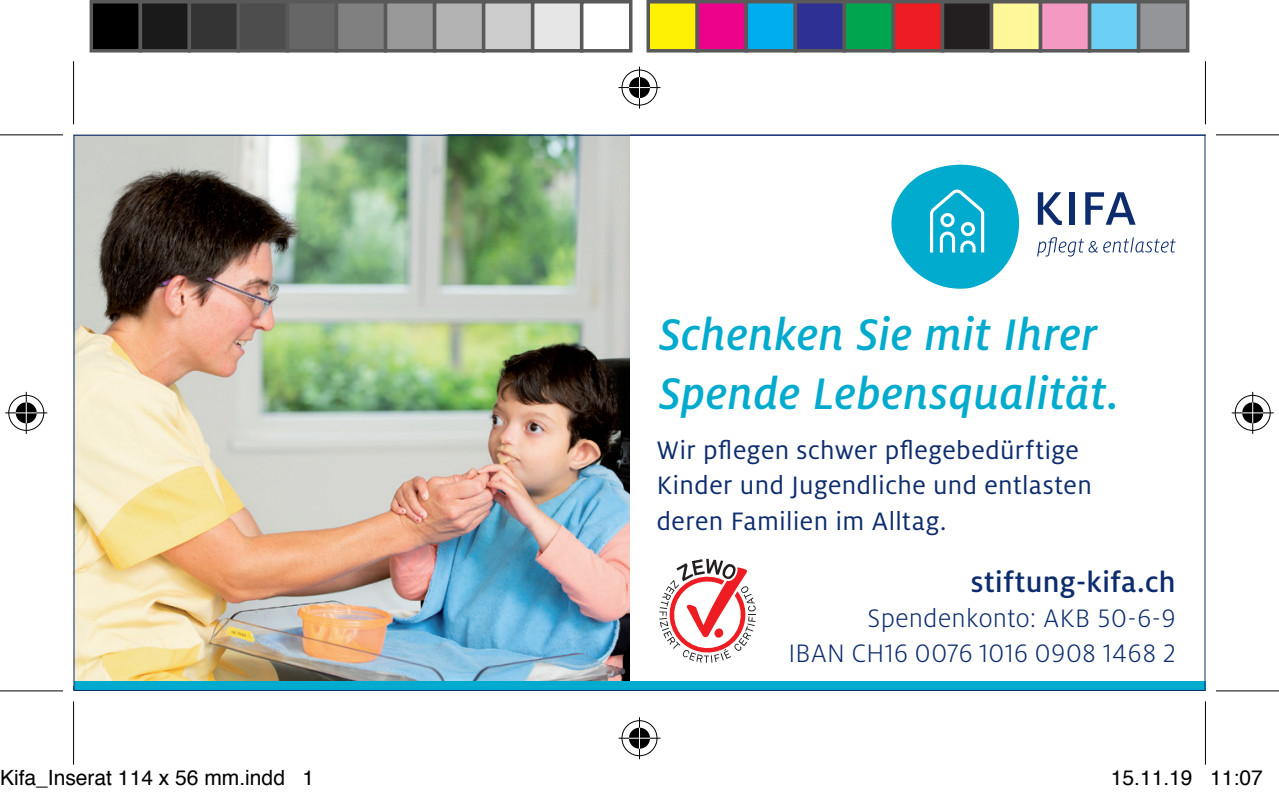
<style>
.page{position:relative;width:1279px;height:796px;background:#fff}
.page>*{position:absolute;margin:0;border:0;box-sizing:border-box;transform-origin:0 0}
.t1{font:italic 500 49px/58.8px "Milo Pro";letter-spacing:.01em;color:#00abcd}
.t2{font:500 31.5px "Milo Pro";letter-spacing:.01em;color:#0d2c6e}
.t3{font:28px/35.7px "Milo Pro";letter-spacing:.015em;color:#0d2c6e}
.t4{font:300 28px/35px "Milo Pro";letter-spacing:.015em;color:#0d2c6e;text-align:right}
.t5{font:21px "Helvetica";color:#000}
</style>
<div class="page">
<img style="left:76px;top:137px;width:553px;height:543px">
<svg style="left:1037px;top:237px;width:138px;height:19px"></svg>
<svg style="left:891px;top:165px;width:129px;height:123px"></svg>
<svg style="left:1037px;top:192px;width:24px;height:33px"></svg>
<div style="left:1068px;top:192px;width:6px;height:33px;background:#0d2c6e"></div>
<svg style="left:1085px;top:192px;width:50px;height:33px"></svg>
<div style="left:74px;top:680px;width:1131px;height:10px;background:#00abcd"></div>
<svg style="left:659px;top:558px;width:96px;height:104px"></svg>
<svg style="left:0;top:135px;width:63px;height:1px"></svg>
<svg style="left:1216px;top:135px;width:62px;height:1px"></svg>
<svg style="left:0;top:691px;width:63px;height:1px"></svg>
<svg style="left:1216px;top:691px;width:62px;height:1px"></svg>
<div style="left:71px;top:61px;width:5px;height:63px;background:#f8f8f8"></div>
<div style="left:71px;top:701px;width:5px;height:63px;background:#f8f8f8"></div>
<svg style="left:1205px;top:61px;width:1px;height:63px"></svg>
<svg style="left:1205px;top:701px;width:1px;height:63px"></svg>
<hr style="left:0;top:134px;width:63px;height:1px;background:#000">
<hr style="left:1215px;top:134px;width:63px;height:1px;background:#000">
<hr style="left:0;top:690px;width:63px;height:1px;background:#000">
<hr style="left:1215px;top:690px;width:63px;height:1px;background:#000">
<hr style="left:73px;top:61px;width:1px;height:63px;background:#000">
<hr style="left:73px;top:701px;width:1px;height:63px;background:#000">
<hr style="left:1204px;top:61px;width:1px;height:63px;background:#000">
<hr style="left:1204px;top:701px;width:1px;height:63px;background:#000">
<div style="left:619px;top:68px;width:40px;height:39px;border:4px solid #fff;border-radius:50%"></div>
<svg style="left:619px;top:85px;width:41px;height:5px"></svg>
<svg style="left:637px;top:68px;width:4px;height:39px"></svg>
<div style="left:626px;top:75px;width:26px;height:25px;border:4px solid #fff;border-radius:50%"></div>
<div style="left:621px;top:70px;width:36px;height:35px;border:1px solid #000;border-radius:50%"></div>
<hr style="left:618px;top:87px;width:42px;height:1px;background:#000">
<hr style="left:638px;top:66px;width:2px;height:42px;background:#000">
<div style="left:629px;top:77px;width:21px;height:21px;background:#000;border-radius:50%"></div>
<svg style="left:629px;top:87px;width:21px;height:1px"></svg>
<hr style="left:638px;top:77px;width:2px;height:21px;background:#fff">
<div style="left:619px;top:718px;width:40px;height:39px;border:4px solid #fff;border-radius:50%"></div>
<svg style="left:618px;top:735px;width:42px;height:5px"></svg>
<hr style="left:637px;top:717px;width:4px;height:42px;background:#fff">
<div style="left:626px;top:725px;width:26px;height:25px;border:4px solid #fff;border-radius:50%"></div>
<div style="left:621px;top:720px;width:36px;height:36px;border:1px solid #000;border-radius:50%"></div>
<hr style="left:618px;top:737px;width:42px;height:1px;background:#000">
<hr style="left:638px;top:717px;width:2px;height:42px;background:#000">
<div style="left:629px;top:727px;width:21px;height:21px;background:#000;border-radius:50%"></div>
<svg style="left:629px;top:737px;width:21px;height:1px"></svg>
<hr style="left:638px;top:727px;width:2px;height:21px;background:#fff">
<div style="left:7px;top:393px;width:39px;height:39px;border:4px solid #fff;border-radius:50%"></div>
<svg style="left:5px;top:410px;width:42px;height:5px"></svg>
<svg style="left:24px;top:392px;width:4px;height:42px"></svg>
<div style="left:14px;top:400px;width:25px;height:25px;border:4px solid #fff;border-radius:50%"></div>
<div style="left:8px;top:395px;width:36px;height:35px;border:1px solid #000;border-radius:50%"></div>
<hr style="left:5px;top:412px;width:42px;height:1px;background:#000">
<hr style="left:26px;top:392px;width:1px;height:42px;background:#000">
<svg style="left:16px;top:402px;width:21px;height:21px"></svg>
<div style="left:1232px;top:393px;width:39px;height:39px;border:4px solid #fff;border-radius:50%"></div>
<svg style="left:1231px;top:410px;width:42px;height:5px"></svg>
<svg style="left:1250px;top:392px;width:4px;height:42px"></svg>
<div style="left:1239px;top:400px;width:25px;height:25px;border:4px solid #fff;border-radius:50%"></div>
<div style="left:1234px;top:395px;width:36px;height:35px;border:1px solid #000;border-radius:50%"></div>
<hr style="left:1231px;top:412px;width:42px;height:1px;background:#000">
<hr style="left:1251px;top:392px;width:1px;height:42px;background:#000">
<svg style="left:1241px;top:402px;width:21px;height:21px"></svg>
<div style="left:91px;top:2px;width:49px;height:49px;background:#000"></div>
<div style="left:90px;top:0;width:52px;height:52px;border:4px solid #595959"></div>
<div style="left:140px;top:2px;width:49px;height:49px;background:#1a1a1a"></div>
<div style="left:139px;top:0;width:52px;height:52px;border:4px solid #595959"></div>
<div style="left:189px;top:2px;width:49px;height:49px;background:#333"></div>
<div style="left:188px;top:0;width:52px;height:52px;border:4px solid #595959"></div>
<div style="left:238px;top:2px;width:49px;height:49px;background:#4d4d4d"></div>
<div style="left:237px;top:0;width:52px;height:52px;border:4px solid #595959"></div>
<div style="left:287px;top:2px;width:49px;height:49px;background:#666"></div>
<div style="left:286px;top:0;width:52px;height:52px;border:4px solid #595959"></div>
<div style="left:336px;top:2px;width:49px;height:49px;background:#808080"></div>
<div style="left:335px;top:0;width:52px;height:52px;border:4px solid #595959"></div>
<div style="left:385px;top:2px;width:49px;height:49px;background:#999"></div>
<div style="left:384px;top:0;width:52px;height:52px;border:4px solid #595959"></div>
<div style="left:434px;top:2px;width:49px;height:49px;background:#b3b3b3"></div>
<div style="left:433px;top:0;width:52px;height:52px;border:4px solid #595959"></div>
<div style="left:483px;top:2px;width:49px;height:49px;background:#ccc"></div>
<div style="left:482px;top:0;width:52px;height:52px;border:4px solid #595959"></div>
<div style="left:532px;top:2px;width:49px;height:49px;background:#e6e6e6"></div>
<div style="left:531px;top:0;width:52px;height:52px;border:4px solid #595959"></div>
<div style="left:580px;top:0;width:52px;height:52px;border:4px solid #595959"></div>
<div style="left:648px;top:2px;width:49px;height:49px;background:#fff101"></div>
<div style="left:646px;top:0;width:53px;height:52px;border:4px solid #595959"></div>
<div style="left:697px;top:2px;width:49px;height:49px;background:#ed028c"></div>
<div style="left:695px;top:0;width:53px;height:52px;border:4px solid #595959"></div>
<div style="left:746px;top:2px;width:49px;height:49px;background:#00aeef"></div>
<div style="left:744px;top:0;width:53px;height:52px;border:4px solid #595959"></div>
<div style="left:795px;top:2px;width:49px;height:49px;background:#2e3092"></div>
<div style="left:793px;top:0;width:53px;height:52px;border:4px solid #595959"></div>
<div style="left:844px;top:2px;width:49px;height:49px;background:#00a54f"></div>
<div style="left:842px;top:0;width:53px;height:52px;border:4px solid #595959"></div>
<div style="left:893px;top:2px;width:49px;height:49px;background:#ee1d23"></div>
<div style="left:891px;top:0;width:53px;height:52px;border:4px solid #595959"></div>
<div style="left:942px;top:2px;width:49px;height:49px;background:#231f20"></div>
<div style="left:940px;top:0;width:53px;height:52px;border:4px solid #595959"></div>
<div style="left:991px;top:2px;width:49px;height:49px;background:#fff79a"></div>
<div style="left:989px;top:0;width:53px;height:52px;border:4px solid #595959"></div>
<div style="left:1040px;top:2px;width:49px;height:49px;background:#f499c2"></div>
<div style="left:1038px;top:0;width:53px;height:52px;border:4px solid #595959"></div>
<div style="left:1089px;top:2px;width:49px;height:49px;background:#6bcff6"></div>
<div style="left:1087px;top:0;width:53px;height:52px;border:4px solid #595959"></div>
<div style="left:1138px;top:2px;width:49px;height:49px;background:#939598"></div>
<div style="left:1136px;top:0;width:53px;height:52px;border:4px solid #595959"></div>
<h1 class="t1" style="left:659px;top:305px;width:461px">Schenken Sie mit Ihrer<br>Spende Lebensqualität.</h1>
<p class="t3" style="left:656px;top:432px;width:436px">Wir pflegen schwer pflegebedürftige<br>Kinder und Jugendliche und entlasten deren Familien im Alltag.</p>
<p class="t2" style="left:970px;top:564px;width:206px">stiftung-kifa.ch</p>
<p class="t4" style="left:788px;top:601px;width:388px">Spendenkonto: AKB 50-6-9<br>IBAN CH16 0076 1016 0908 1468 2</p>
<p class="t5" style="left:0;top:761px;width:315px">Kifa_Inserat 114 x 56 mm.indd 1</p>
<p class="t5" style="left:1110px;top:761px;width:153px">15.11.19 11:07</p>
</div>
